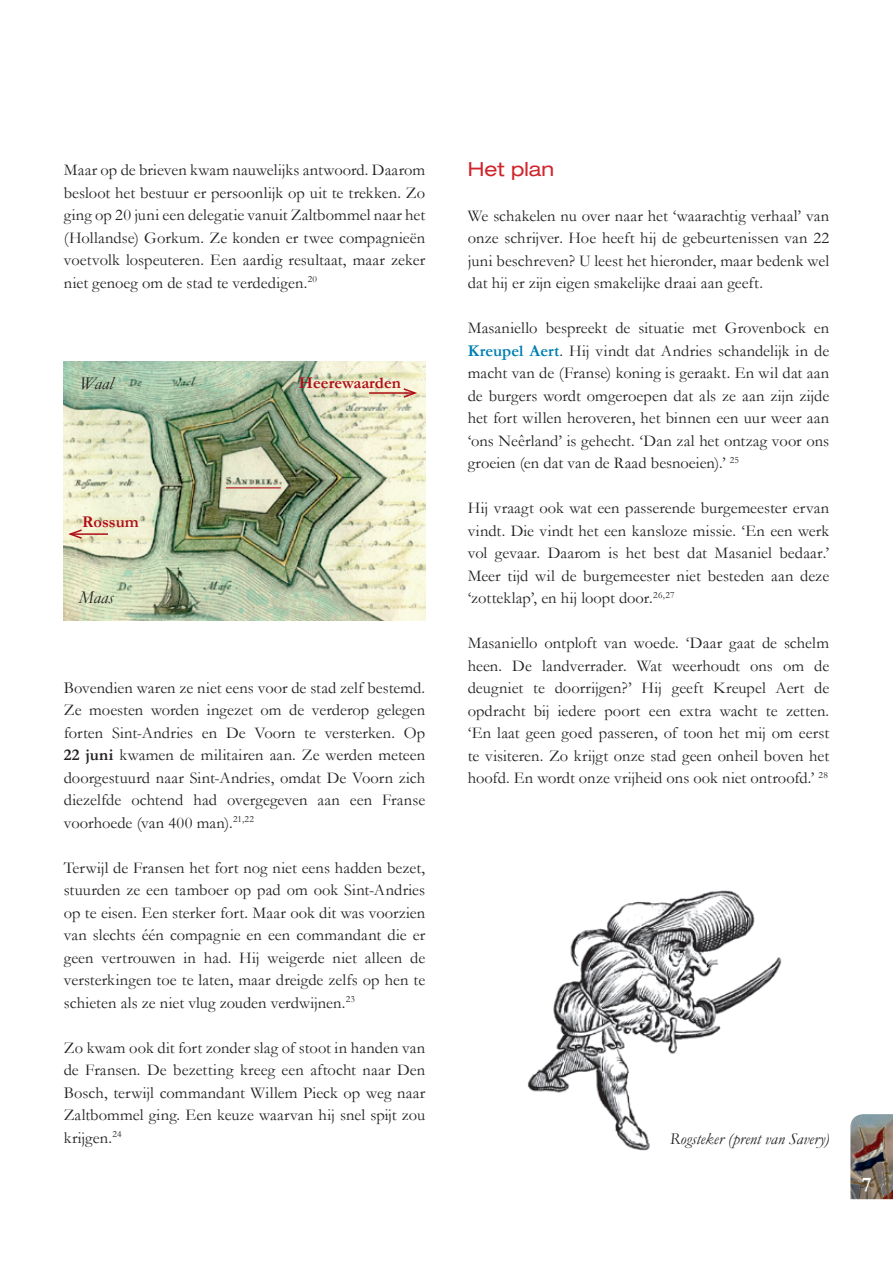
<style>
.page{position:relative;width:893px;height:1263px;background:#fff}
.page>*{position:absolute;margin:0;border:0;box-sizing:border-box;transform-origin:0 0}
.t1{font:700 21px "Garamond";color:#fff}
.t2{font:expanded 19.5px "Helvetica Neue";color:#d1232a}
.t3{font:italic 18px "Garamond";color:#231f20}
.t4{font:16.5px/22.5px "Garamond";letter-spacing:.005em;color:#231f20;text-align:justify}
.t5{font:italic 16.5px "Garamond";letter-spacing:.005em;color:#231f20}
.t6{font:700 16.5px "Garamond";color:#b00d15}
.s1{font-weight:700}
.s2{font-weight:700;color:#007fb1}
</style>
<div class="page">
<img style="left:527px;top:890px;width:255px;height:261px">
<img style="left:64px;top:361px;width:361px;height:260px">
<hr style="left:226px;top:487px;width:55px;height:1px;background:#b00d15">
<hr style="left:70px;top:533px;width:38px;height:2px;background:#b00d15">
<svg style="left:66px;top:528px;width:18px;height:12px"></svg>
<hr style="left:369px;top:392px;width:46px;height:2px;background:#b00d15">
<svg style="left:402px;top:387px;width:17px;height:12px"></svg>
<img style="left:850px;top:1114px;width:43px;height:85px">
<p class="t4" style="left:64px;top:159px;width:363px">Maar op de brieven kwam nauwelijks antwoord. Daarom besloot het bestuur er persoonlijk op uit te trekken. Zo ging op 20 juni een delegatie vanuit Zaltbommel naar het (Hollandse) Gorkum. Ze konden er twee compagnieën voetvolk lospeuteren. Een aardig resultaat, maar zeker niet genoeg om de stad te verdedigen.<sup>20</sup></p>
<p class="t3" style="left:80px;top:372px;width:35px">Waal</p>
<p class="t6" style="left:82px;top:511px;width:58px">Rossum</p>
<p class="t3" style="left:79px;top:586px;width:36px">Maas</p>
<p class="t6" style="left:299px;top:373px;width:104px">Heerewaarden</p>
<p class="t4" style="left:64px;top:676px;width:363px">Bovendien waren ze niet eens voor de stad zelf bestemd.<br>Ze moesten worden ingezet om de verderop gelegen forten Sint-Andries en De Voorn te versterken. Op <span class="s1">22 juni</span> kwamen de militairen aan. Ze werden meteen doorgestuurd naar Sint-Andries, omdat De Voorn zich diezelfde ochtend had overgegeven aan een Franse voorhoede (van 400 man).<sup>21,22</sup></p>
<p class="t4" style="left:64px;top:856px;width:363px">Terwijl de Fransen het fort nog niet eens hadden bezet, stuurden ze een tamboer op pad om ook Sint-Andries op te eisen. Een sterker fort. Maar ook dit was voorzien van slechts één compagnie en een commandant die er geen vertrouwen in had. Hij weigerde niet alleen de versterkingen toe te laten, maar dreigde zelfs op hen te schieten als ze niet vlug zouden verdwijnen.<sup>23</sup></p>
<p class="t4" style="left:64px;top:1036px;width:363px">Zo kwam ook dit fort zonder slag of stoot in handen van de Fransen. De bezetting kreeg een aftocht naar Den Bosch, terwijl commandant Willem Pieck op weg naar Zaltbommel ging. Een keuze waarvan hij snel spijt zou krijgen.<sup>24</sup></p>
<p class="t2" style="left:468px;top:157px;width:88px">Het plan</p>
<p class="t4" style="left:468px;top:204px;width:363px">We schakelen nu over naar het ‘waarachtig verhaal’ van onze schrijver. Hoe heeft hij de gebeurtenissen van 22 juni beschreven? U leest het hieronder, maar bedenk wel dat hij er zijn eigen smakelijke draai aan geeft.</p>
<p class="t4" style="left:468px;top:317px;width:363px">Masaniello bespreekt de situatie met Grovenbock en <span class="s2">Kreupel Aert</span>. Hij vindt dat Andries schandelijk in de macht van de (Franse) koning is geraakt. En wil dat aan de burgers wordt omgeroepen dat als ze aan zijn zijde het fort willen heroveren, het binnen een uur weer aan ‘ons Neêrland’ is gehecht. ‘Dan zal het ontzag voor ons groeien (en dat van de Raad besnoeien).’ <sup>25</sup></p>
<p class="t4" style="left:468px;top:497px;width:363px">Hij vraagt ook wat een passerende burgemeester ervan vindt. Die vindt het een kansloze missie. ‘En een werk vol gevaar. Daarom is het best dat Masaniel bedaar.’ Meer tijd wil de burgemeester niet besteden aan deze ‘zotteklap’, en hij loopt door.<sup>26,27</sup></p>
<p class="t4" style="left:468px;top:632px;width:363px">Masaniello ontploft van woede. ‘Daar gaat de schelm heen. De landverrader. Wat weerhoudt ons om de deugniet te doorrijgen?’ Hij geeft Kreupel Aert de opdracht bij iedere poort een extra wacht te zetten. ‘En laat geen goed passeren, of toon het mij om eerst te visiteren. Zo krijgt onze stad geen onheil boven het hoofd. En wordt onze vrijheid ons ook niet ontroofd.’ <sup>28</sup></p>
<p class="t5" style="left:670px;top:1129px;width:161px">Rogsteker (prent van Savery)</p>
<p class="t1" style="left:862px;top:1172px;width:11px">7</p>
</div>
